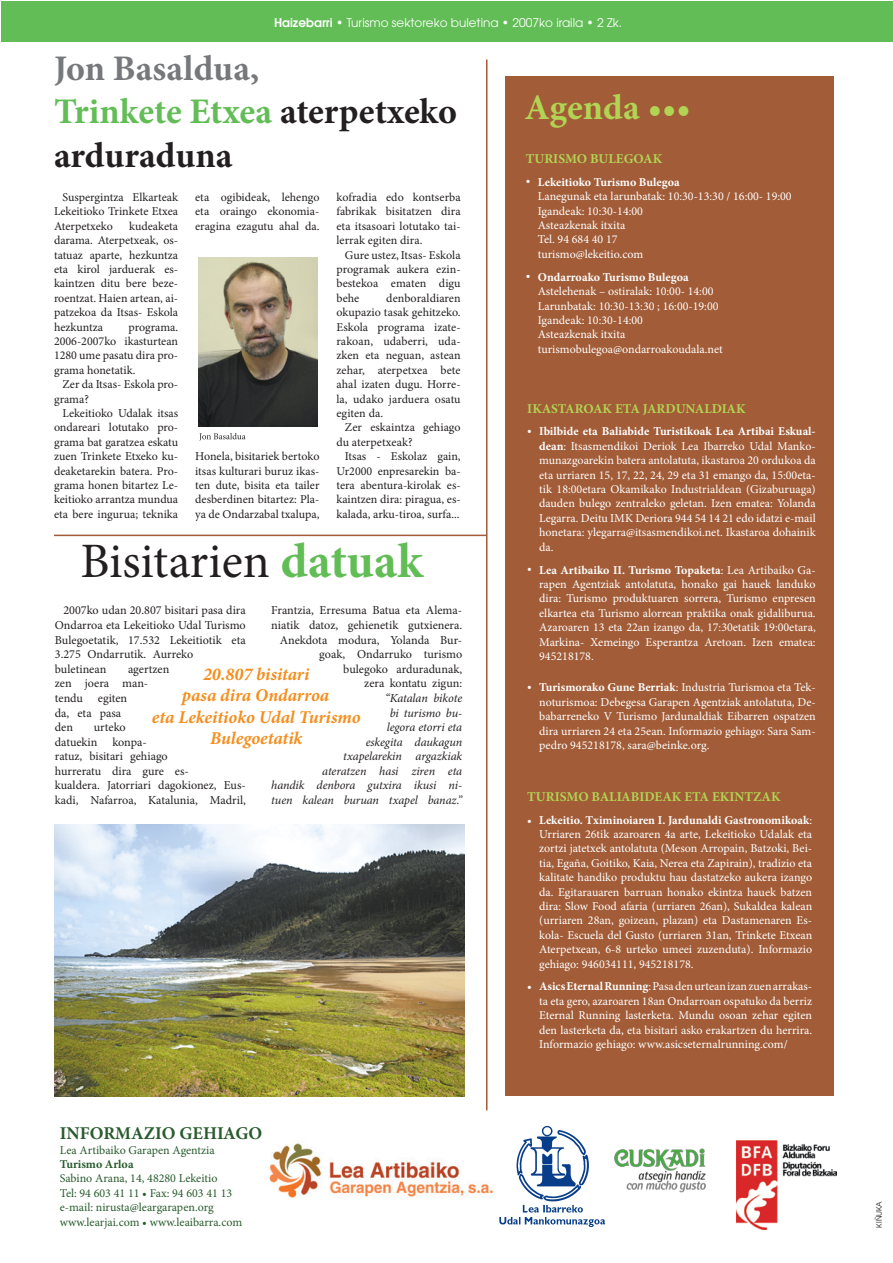
<style>
.page{position:relative;width:893px;height:1263px;background:#fff}
.page>*{position:absolute;margin:0;border:0;box-sizing:border-box;transform-origin:0 0}
.t1{font:49.5px "Minion Pro";color:#231f20}
.t2{font:700 36px/43.2px "Minion Pro";color:#231f20}
.t3{font:700 36px "Minion Pro";color:#b2d454}
.t4{font:italic 700 18px/21.6px "Minion Pro";color:#f58e1e;text-align:center}
.t5{font:700 18px "Minion Pro";color:#295b2d}
.t6{font:700 13.5px "Minion Pro";color:#b2d454}
.t7{font:12.15px/14.5px "Minion Pro";color:#231f20}
.t8{font:italic 12.15px/14.5px "Minion Pro";letter-spacing:-.01em;color:#231f20;text-align:right}
.t9{font:12px/14.4px "Minion Pro";color:#fff;text-align:justify}
.t10{font:12px/14.4px "Minion Pro";color:#231f20;text-align:justify}
.t11{font:12px/14.4px "Minion Pro";color:#295b2d}
.t12{font:12px "Avant Garde";color:#fff}
.t13{font:700 12px "Minion Pro";color:#295b2d}
.t14{font:7.5px "Avant Garde";color:#231f20}
.s1{font-weight:600}
.s2{color:#76787b}
.s3{color:#62bd56}
.s4{font-weight:700;color:#62bd56}
.s5{font-weight:700}
</style>
<div class="page">
<img style="left:269px;top:1143px;width:224px;height:55px">
<div style="left:505px;top:77px;width:329px;height:1019px;background:#a25c37"></div>
<hr style="left:486px;top:60px;width:1px;height:1050px;background:#a25c37">
<hr style="left:54px;top:535px;width:433px;height:1px;background:#a25c37">
<div style="left:1px;top:1px;width:891px;height:41px;background:#62bd56"></div>
<img style="left:614px;top:1148px;width:92px;height:45px">
<img style="left:499px;top:1125px;width:106px;height:102px">
<img style="left:736px;top:1140px;width:100px;height:89px">
<img style="left:199px;top:258px;width:119px;height:168px">
<svg style="left:199px;top:433px;width:47px;height:8px"></svg>
<img style="left:54px;top:825px;width:411px;height:271px">
<p class="t12" style="left:274px;top:16px;width:350px"><span class="s1">Haizebarri •</span> Turismo sektoreko buletina • 2007ko iraila • 2 Zk.</p>
<h2 class="t2" style="left:54px;top:47px;width:404px"><span class="s2">Jon Basaldua,<br></span><span class="s3">Trinkete Etxea</span> aterpetxeko arduraduna</h2>
<p class="t10" style="left:54px;top:190px;width:126px;text-indent:9px">Suspergintza Elkarteak Lekeitioko Trinkete Etxea Aterpetxeko</p>
<p class="t10" style="left:195px;top:190px;width:126px">eta ogibideak, lehengo eta oraingo ekonomia&shy;eragina ezagutu ahal da.</p>
<p class="t10" style="left:336px;top:190px;width:126px">kofradia edo kontserba fabrikak bisitatzen dira eta itsasoari lotutako tai&shy;lerrak egiten dira.</p>
<p class="t10" style="left:336px;top:248px;width:126px;text-indent:8px">Gure ustez, Itsas- Eskola programak aukera ezin&shy;bestekoa ematen digu behe</p>
<p class="t10" style="left:54px;top:219px;width:126px;text-indent:75px">kudeaketa darama. Aterpetxeak, os&shy;tatuaz aparte, hezkuntza eta kirol jarduerak es&shy;kaintzen ditu bere beze&shy;roentzat. Haien artean, ai&shy;patzekoa da Itsas- Eskola hezkuntza</p>
<p class="t10" style="left:336px;top:291px;width:126px;text-indent:50px">denboraldiaren okupazio tasak gehitzeko.<br>Eskola programa izate&shy;rakoan, udaberri, uda&shy;zken eta neguan, astean zehar, aterpetxea bete ahal izaten dugu. Horre&shy;la, udako jarduera osatu egiten da.</p>
<p class="t10" style="left:336px;top:420px;width:126px;text-indent:9px">Zer eskaintza gehiago du aterpetxeak?</p>
<p class="t10" style="left:336px;top:449px;width:126px;text-indent:8px">Itsas - Eskolaz gain, Ur2000 enpresarekin ba&shy;tera abentura-kirolak es&shy;kaintzen dira: piragua, es&shy;kalada, arku-tiroa, surfa...</p>
<h1 class="t1" style="left:81px;top:528px;width:344px">Bisitarien <span class="s4">datuak</span></h1>
<p class="t10" style="left:54px;top:320px;width:126px;text-indent:75px">programa.<br>2006-2007ko ikasturtean 1280 ume pasatu dira pro&shy;grama honetatik.</p>
<p class="t10" style="left:54px;top:377px;width:126px;text-indent:9px">Zer da Itsas- Eskola pro&shy;grama?</p>
<p class="t10" style="left:54px;top:406px;width:126px;text-indent:9px">Lekeitioko Udalak itsas ondareari lotutako pro&shy;grama bat garatzea eskatu zuen Trinkete Etxeko ku&shy;deaketarekin batera. Pro&shy;grama honen bitartez Le&shy;keitioko arrantza mundua eta bere ingurua; teknika</p>
<p class="t10" style="left:195px;top:449px;width:126px">Honela, bisitariek bertoko itsas kulturari buruz ikas&shy;ten dute, bisita eta tailer desberdinen bitartez: Pla&shy;ya de Ondarzabal txalupa,</p>
<p class="t7" style="left:271px;top:603px;width:192px;text-align:right">Frantzia, Erresuma Batua eta Alema&shy;niatik datoz, gehienetik gutxienera.<br>Anekdota modura, Yolanda Bur&shy;goak, Ondarruko turismo<br>bulegoko arduradunak,<br>zera kontatu zigun:</p>
<p class="t8" style="left:271px;top:691px;width:192px">“Katalan bikote<br>bi turismo bu-<br>legora etorri eta<br>eskegita daukagun<br>txapelarekin argazkiak<br>ateratzen hasi ziren eta<br>handik denbora gutxira ikusi ni&shy;tuen kalean buruan txapel banaz.”</p>
<p class="t7" style="left:55px;top:603px;width:192px;text-indent:9px">2007ko udan 20.807 bisitari pasa dira<br>Ondarroa eta Lekeitioko Udal Turismo<br>Bulegoetatik, 17.532 Lekeitiotik eta<br>3.275 Ondarrutik. Aurreko buletinean</p>
<p class="t7" style="left:55px;top:662px;width:116px;text-indent:73px">agertzen zen joera man&shy;tendu egiten<br>da, eta pasa<br>den</p>
<h3 class="t4" style="left:152px;top:663px;width:210px">20.807 bisitari<br>pasa dira Ondarroa<br>eta Lekeitioko Udal Turismo<br>Bulegoetatik</h3>
<p class="t7" style="left:55px;top:720px;width:192px;text-indent:39px">urteko<br>datuekin konpa-<br>ratuz, bisitari gehiago<br>hurreratu dira gure es-<br>kualdera. Jatorriari dagokionez, Eus&shy;kadi, Nafarroa, Katalunia, Madril,</p>
<h3 class="t5" style="left:60px;top:1121px;width:204px">INFORMAZIO GEHIAGO</h3>
<p class="t11" style="left:60px;top:1142px;width:157px">Lea Artibaiko Garapen Agentzia</p>
<p class="t13" style="left:60px;top:1155px;width:75px">Turismo Arloa</p>
<p class="t11" style="left:60px;top:1171px;width:184px">Sabino Arana, 14, 48280 Lekeitio<br>Tel: 94 603 41 11 • Fax: 94 603 41 13 e-mail: nirusta@leargarapen.org www.learjai.com • www.leaibarra.com</p>
<h2 class="t3" style="left:525px;top:82px;width:168px">Agenda •••</h2>
<p class="t6" style="left:526px;top:149px;width:138px">TURISMO BULEGOAK</p>
<p class="t9" style="left:538px;top:175px;width:255px;text-align:left;text-indent:-12px">• <span class="s5">Lekeitioko Turismo Bulegoa<br></span>Lanegunak eta larunbatak: 10:30-13:30 / 16:00- 19:00<br>Igandeak: 10:30-14:00<br>Asteazkenak itxita<br>Tel. 94 684 40 17<br>turismo@lekeitio.com</p>
<p class="t9" style="left:538px;top:270px;width:187px;text-align:left;text-indent:-12px">• <span class="s5">Ondarroako Turismo Bulegoa<br></span>Astelehenak – ostiralak: 10:00- 14:00<br>Larunbatak: 10:30-13:30 ; 16:00-19:00<br>Igandeak: 10:30-14:00<br>Asteazkenak itxita turismobulegoa@ondarroakoudala.net</p>
<p class="t6" style="left:527px;top:399px;width:220px">IKASTAROAK ETA JARDUNALDIAK</p>
<p class="t9" style="left:539px;top:424px;width:278px;text-indent:-12px">• <span class="s5">Ibilbide eta Baliabide Turistikoak Lea Artibai Eskual&shy;dean</span>: Itsasmendikoi Deriok Lea Ibarreko Udal Manko&shy;munazgoarekin batera antolatuta, ikastaroa 20 ordukoa da eta urriaren 15, 17, 22, 24, 29 eta 31 emango da, 15:00eta&shy;tik 18:00etara Okamikako Industrialdean (Gizaburuaga) dauden bulego zentraleko geletan. Izen ematea: Yolanda Legarra. Deitu IMK Deriora 944 54 14 21 edo idatzi e-mail honetara: ylegarra@itsasmendikoi.net. Ikastaroa dohainik da.</p>
<p class="t9" style="left:539px;top:563px;width:278px;text-indent:-12px">• <span class="s5">Lea Artibaiko II. Turismo Topaketa</span>: Lea Artibaiko Ga&shy;rapen Agentziak antolatuta, honako gai hauek landuko dira: Turismo produktuaren sorrera, Turismo enpresen elkartea eta Turismo alorrean praktika onak gidaliburua.<br>Azaroaren 13 eta 22an izango da, 17:30etatik 19:00etara, Markina- Xemeingo Esperantza Aretoan. Izen ematea:<br>945218178.</p>
<p class="t9" style="left:539px;top:680px;width:278px;text-indent:-12px">• <span class="s5">Turismorako Gune Berriak</span>: Industria Turismoa eta Tek&shy;noturismoa: Debegesa Garapen Agentziak antolatuta, De&shy;babarreneko V Turismo Jardunaldiak Eibarren ospatzen dira urriaren 24 eta 25ean. Informazio gehiago: Sara Sam&shy;pedro 945218178, sara@beinke.org.</p>
<p class="t6" style="left:527px;top:787px;width:255px">TURISMO BALIABIDEAK ETA EKINTZAK</p>
<p class="t9" style="left:539px;top:812px;width:275px;text-indent:-12px">• <span class="s5">Lekeitio. Tximinoiaren I. Jardunaldi Gastronomikoak</span>:<br>Urriaren 26tik azaroaren 4a arte, Lekeitioko Udalak eta zortzi jatetxek antolatuta (Meson Arropain, Batzoki, Bei&shy;tia, Egaña, Goitiko, Kaia, Nerea eta Zapirain), tradizio eta kalitate handiko produktu hau dastatzeko aukera izango da. Egitarauaren barruan honako ekintza hauek batzen dira: Slow Food afaria (urriaren 26an), Sukaldea kalean (urriaren 28an, goizean, plazan) eta Dastamenaren Es&shy;kola- Escuela del Gusto (urriaren 31an, Trinkete Etxean Aterpetxean, 6-8 urteko umeei zuzenduta). Informazio gehiago: 946034111, 945218178.</p>
<p class="t9" style="left:539px;top:979px;width:275px;text-indent:-12px">• <span class="s5">Asics Eternal Running</span>: Pasa den urtean izan zuen arrakas&shy;ta eta gero, azaroaren 18an Ondarroan ospatuko da berriz Eternal Running lasterketa. Mundu osoan zehar egiten den lasterketa da, eta bisitari asko erakartzen du herrira.<br>Informazio gehiago: www.asicseternalrunning.com/</p>
<p class="t14" style="left:875px;top:1227px;width:28px;rotate:-90deg">KIÑUKA</p>
</div>
